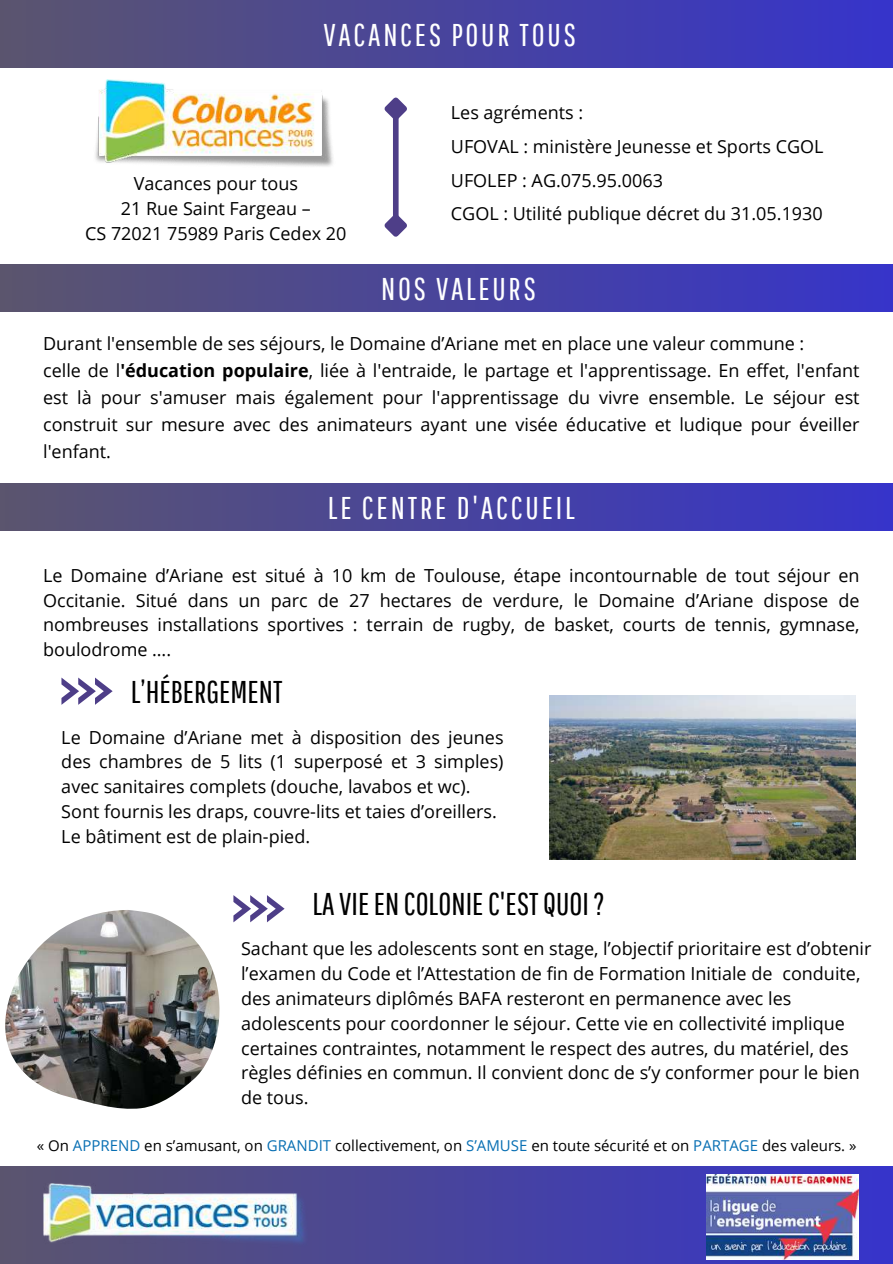
<style>
.page{position:relative;width:893px;height:1264px;background:#fff}
.page>*{position:absolute;margin:0;border:0;box-sizing:border-box;transform-origin:0 0}
.t1{font:31.5px "Pathway Gothic One";letter-spacing:.085em;color:#fff}
.t2{font:31.5px "Pathway Gothic One";color:#000}
.t3{font:18px/24.8px "Open Sans";color:#000}
.t4{font:15px "Open Sans";color:#000}
.s1{font-weight:700}
.s2{color:#086fb3}
</style>
<div class="page">
<div style="left:0;top:0;width:892px;height:68px;background:linear-gradient(to right,#5b546e,#3634cb)"></div>
<div style="left:0;top:1166px;width:892px;height:97px;background:linear-gradient(to right,#5a546e,#3835cb)"></div>
<img style="left:44px;top:1183px;width:265px;height:64px">
<img style="left:706px;top:1174px;width:152px;height:85px">
<img style="left:95px;top:79px;width:238px;height:88px">
<div style="left:393px;top:116px;width:5px;height:102px;background:#4e3e88"></div>
<svg style="left:384px;top:209px;width:23px;height:28px"></svg>
<svg style="left:384px;top:97px;width:23px;height:28px"></svg>
<div style="left:0;top:484px;width:892px;height:47px;background:linear-gradient(to right,#5b556e,#3634ca)"></div>
<svg style="left:61px;top:677px;width:52px;height:27px"></svg>
<svg style="left:233px;top:895px;width:51px;height:27px"></svg>
<img style="left:549px;top:695px;width:306px;height:164px">
<div style="left:0;top:265px;width:892px;height:47px;background:linear-gradient(to right,#5b556d,#3634c9)"></div>
<img style="left:5px;top:910px;width:215px;height:198px">
<h1 class="t1" style="left:323px;top:16px;width:254px">VACANCES POUR TOUS</h1>
<p class="t3" style="left:85px;top:171px;width:263px;text-align:center">Vacances pour tous<br>21 Rue Saint Fargeau –<br>CS 72021 75989 Paris Cedex 20</p>
<p class="t3" style="left:451px;top:95px;width:374px;line-height:33.8px">Les agréments :<br>UFOVAL : ministère Jeunesse et Sports CGOL<br>UFOLEP : AG.075.95.0063<br>CGOL : Utilité publique décret du 31.05.1930</p>
<h1 class="t1" style="left:381px;top:270px;width:156px">NOS VALEURS</h1>
<p class="t3" style="left:43px;top:330px;width:817px;line-height:27px">Durant l'ensemble de ses séjours, le Domaine d’Ariane met en place une valeur commune :<br>celle de l<span class="s1">'éducation populaire</span>, liée à l'entraide, le partage et l'apprentissage. En effet, l'enfant est là pour s'amuser mais également pour l'apprentissage du vivre ensemble. Le séjour est construit sur mesure avec des animateurs ayant une visée éducative et ludique pour éveiller l'enfant.</p>
<h1 class="t1" style="left:327px;top:489px;width:249px">LE CENTRE D'ACCUEIL</h1>
<p class="t3" style="left:43px;top:562px;width:817px;text-align:justify">Le Domaine d’Ariane est situé à 10 km de Toulouse, étape incontournable de tout séjour en Occitanie. Situé dans un parc de 27 hectares de verdure, le Domaine d’Ariane dispose de nombreuses installations sportives : terrain de rugby, de basket, courts de tennis, gymnase, boulodrome ….</p>
<h1 class="t2" style="left:131px;top:673px;width:153px">L’HÉBERGEMENT</h1>
<p class="t3" style="left:61px;top:724px;width:444px">Le Domaine d’Ariane met à disposition des jeunes des chambres de 5 lits (1 superposé et 3 simples) avec sanitaires complets (douche, lavabos et wc).<br>Sont fournis les draps, couvre-lits et taies d’oreillers.<br>Le bâtiment est de plain-pied.</p>
<h1 class="t2" style="left:312px;top:885px;width:294px">LAVIEEN COLONIEC'EST QUOI?</h1>
<p class="t3" style="left:241px;top:936px;width:631px">Sachant que les adolescents sont en stage, l’objectif prioritaire est d’obtenir l’examen du Code et l’Attestation de fin de Formation Initiale de conduite, des animateurs diplômés BAFA resteront en permanence avec les adolescents pour coordonner le séjour. Cette vie en collectivité implique certaines contraintes, notamment le respect des autres, du matériel, des règles définies en commun. Il convient donc de s’y conformer pour le bien de tous.</p>
<p class="t4" style="left:37px;top:1134px;width:821px">« On <span class="s2">APPREND</span> en s’amusant, on <span class="s2">GRANDIT</span> collectivement, on <span class="s2">S’AMUSE</span> en toute sécurité et on <span class="s2">PARTAGE</span> des valeurs. »</p>
</div>
